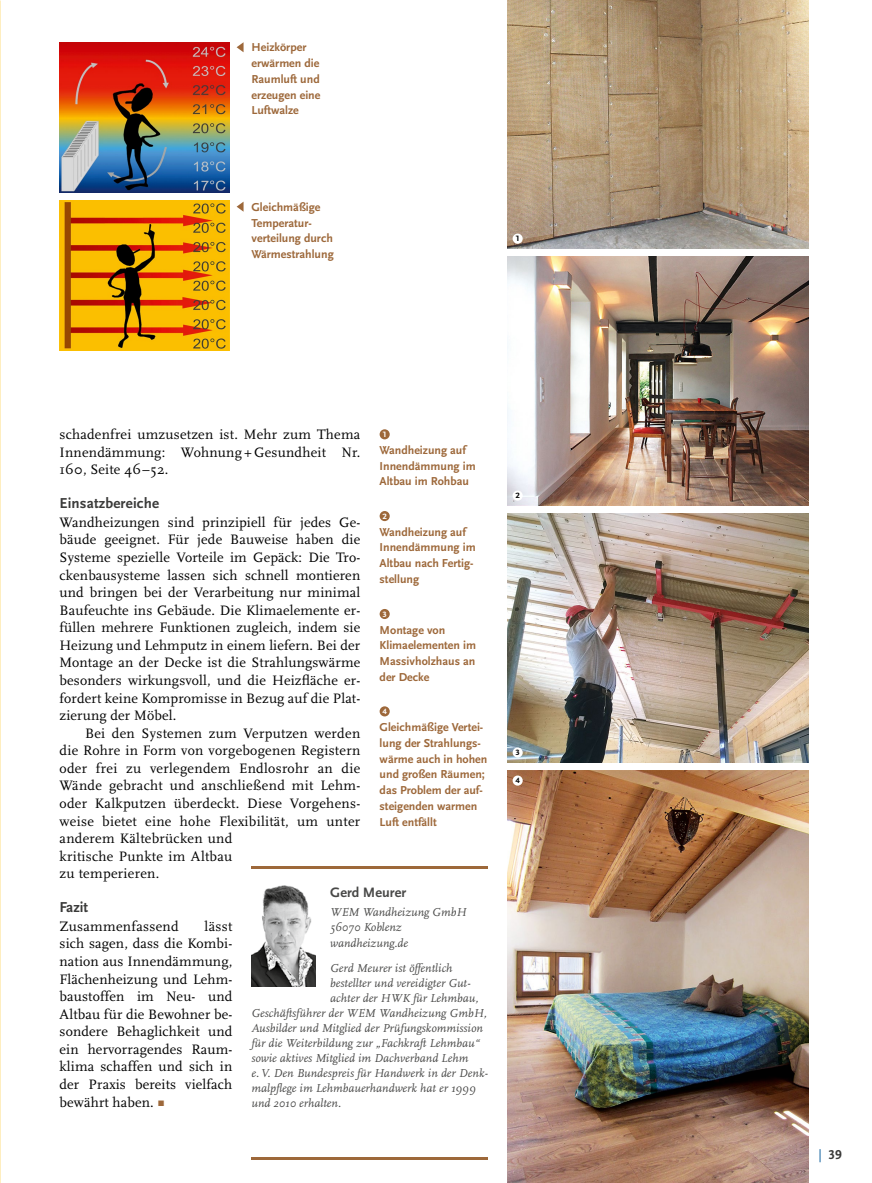
<style>
.page{position:relative;width:872px;height:1183px;background:#fff}
.page>*{position:absolute;margin:0;border:0;box-sizing:border-box;transform-origin:0 0}
.t1{font:700 15px "Scala Sans";letter-spacing:.01em;color:#3a3a39}
.t2{font:14.25px/17.5px "Scala";letter-spacing:.02em;color:#000;text-align:justify}
.t3{font:700 14.25px "Scala Sans";color:#484847}
.t4{font:700 13.5px "Scala Sans Caps";color:#3a3a39}
.t5{font:italic 12px/15px "Scala";letter-spacing:.005em;color:#484847}
.t6{font:700 12px/15.8px "Scala Sans";color:#9d683a}
.t7{font:700 8.1px "Scala Sans Caps";color:#fff;scale:1.11 1}
.t8{font:700 8.1px "Scala Sans Caps";color:#000;scale:1.11 1}
.s1{font-size:12px;color:#9d683a}
.s2{font-weight:400;color:#13629f}
</style>
<div class="page">
<img style="left:60px;top:43px;width:169px;height:149px">
<img style="left:60px;top:200px;width:169px;height:150px">
<div style="left:379px;top:429px;width:11px;height:10px;background:#9d683a;border-radius:50%"></div>
<img style="left:507px;top:257px;width:301px;height:248px">
<div style="left:379px;top:511px;width:11px;height:10px;background:#9d683a;border-radius:50%"></div>
<div style="left:379px;top:706px;width:11px;height:10px;background:#9d683a;border-radius:50%"></div>
<hr style="left:251px;top:865px;width:237px;height:3px;background:#9d683a">
<img style="left:252px;top:885px;width:63px;height:101px">
<img style="left:507px;top:0;width:301px;height:248px">
<img style="left:507px;top:513px;width:301px;height:249px">
<img style="left:507px;top:770px;width:301px;height:412px">
<div style="left:379px;top:608px;width:11px;height:11px;background:#9d683a;border-radius:50%"></div>
<svg style="left:237px;top:42px;width:6px;height:10px"></svg>
<svg style="left:237px;top:202px;width:6px;height:10px"></svg>
<div style="left:512px;top:233px;width:11px;height:11px;background:#fff;border-radius:50%"></div>
<div style="left:512px;top:490px;width:11px;height:10px;background:#fff;border-radius:50%"></div>
<div style="left:512px;top:747px;width:11px;height:10px;background:#fff;border-radius:50%"></div>
<div style="left:512px;top:775px;width:11px;height:10px;background:#fff;border-radius:50%"></div>
<hr style="left:251px;top:1157px;width:237px;height:2px;background:#9d683a">
<p class="t6" style="left:251px;top:40px;width:70px">Heizkörper erwärmen die<br>Raumluft und erzeugen eine<br>Luftwalze</p>
<p class="t6" style="left:251px;top:199px;width:84px">Gleichmäßige<br>Temperatur&shy;verteilung durch<br>Wärmestrahlung</p>
<p class="t8" style="left:515px;top:234px;width:6px">1</p>
<p class="t2" style="left:60px;top:426px;width:302px">schadenfrei umzusetzen ist. Mehr zum Thema Innendämmung: Wohnung+ Gesundheit Nr.<br>160, Seite 46–52.</p>
<p class="t1" style="left:60px;top:494px;width:101px">Einsatzbereiche</p>
<p class="t2" style="left:60px;top:513px;width:302px">Wandheizungen sind prinzipiell für jedes Ge&shy;bäude geeignet. Für jede Bauweise haben die Systeme spezielle Vorteile im Gepäck: Die Tro&shy;ckenbausysteme lassen sich schnell montieren und bringen bei der Verarbeitung nur minimal Baufeuchte ins Gebäude. Die Klimaelemente er&shy;füllen mehrere Funktionen zugleich, indem sie Heizung und Lehmputz in einem liefern. Bei der Montage an der Decke ist die Strahlungswärme besonders wirkungsvoll, und die Heizfläche er&shy;fordert keine Kompromisse in Bezug auf die Plat&shy;zierung der Möbel.</p>
<p class="t2" style="left:60px;top:724px;width:302px;text-align:left;text-indent:26px">Bei den Systemen zum Verputzen werden die Rohre in Form von vorgebogenen Registern oder frei zu verlegendem Endlosrohr an die Wände gebracht und anschließend mit Lehm&shy;oder Kalkputzen überdeckt. Diese Vorgehens&shy;weise bietet eine hohe Flexibilität, um unter anderem Kältebrücken und<br>kritische Punkte im Altbau<br>zu temperieren.</p>
<p class="t1" style="left:60px;top:898px;width:30px">Fazit</p>
<p class="t2" style="left:60px;top:917px;width:121px">Zusammenfassend</p>
<p class="t7" style="left:382px;top:429px;width:6px">1</p>
<p class="t6" style="left:379px;top:442px;width:98px">Wandheizung auf<br>Innendämmung im<br>Altbau im Rohbau</p>
<p class="t7" style="left:382px;top:511px;width:6px">2</p>
<p class="t6" style="left:379px;top:524px;width:98px">Wandheizung auf<br>Innendämmung im<br>Altbau nach Fertig&shy;stellung</p>
<p class="t7" style="left:382px;top:609px;width:6px">3</p>
<p class="t6" style="left:379px;top:622px;width:98px">Montage von<br>Klimaelementen im<br>Massivholzhaus an der Decke</p>
<p class="t7" style="left:382px;top:706px;width:6px">4</p>
<p class="t6" style="left:379px;top:719px;width:109px">Gleichmäßige Vertei&shy;lung der Strahlungs&shy;wärme auch in hohen und großen Räumen; das Problem der auf&shy;steigenden warmen<br>Luft entfällt</p>
<p class="t3" style="left:330px;top:884px;width:77px">Gerd Meurer</p>
<p class="t5" style="left:330px;top:905px;width:138px">WEM Wandheizung GmbH<br>56070 Koblenz wandheizung.de</p>
<p class="t5" style="left:330px;top:960px;width:124px">Gerd Meurer ist öffentlich</p>
<p class="t5" style="left:330px;top:975px;width:142px">bestellter und vereidigter Gut-</p>
<p class="t5" style="left:330px;top:990px;width:150px">achter der HWK für Lehmbau,</p>
<p class="t5" style="left:251px;top:1005px;width:237px">Geschäftsführer der WEM Wandheizung GmbH,</p>
<p class="t5" style="left:251px;top:1020px;width:233px">Ausbilder und Mitglied der Prüfungskommission</p>
<p class="t5" style="left:251px;top:1035px;width:230px">für die Weiterbildung zur „Fachkraft Lehmbau“</p>
<p class="t5" style="left:251px;top:1050px;width:218px">sowie aktives Mitglied im Dachverband Lehm</p>
<p class="t5" style="left:251px;top:1065px;width:238px">e.V. Den Bundespreis für Handwerk in der Denk-</p>
<p class="t5" style="left:251px;top:1080px;width:226px">malpflege im Lehmbauerhandwerk hat er 1999</p>
<p class="t5" style="left:251px;top:1095px;width:91px">und 2010 erhalten.</p>
<p class="t2" style="left:60px;top:917px;width:174px;text-indent:145px">lässt sich sagen, dass die Kombi&shy;nation aus Innendämmung, Flächenheizung und Lehm&shy;baustoffen im Neu- und Altbau für die Bewohner be&shy;sondere Behaglichkeit und ein hervorragendes Raum&shy;klima schaffen und sich in der Praxis bereits vielfach bewährt haben. <span class="s1">π</span></p>
<p class="t8" style="left:515px;top:491px;width:6px">2</p>
<p class="t8" style="left:515px;top:747px;width:6px">3</p>
<p class="t8" style="left:515px;top:775px;width:6px">4</p>
<p class="t4" style="left:818px;top:1146px;width:25px"><span class="s2">|</span> 39</p>
</div>
